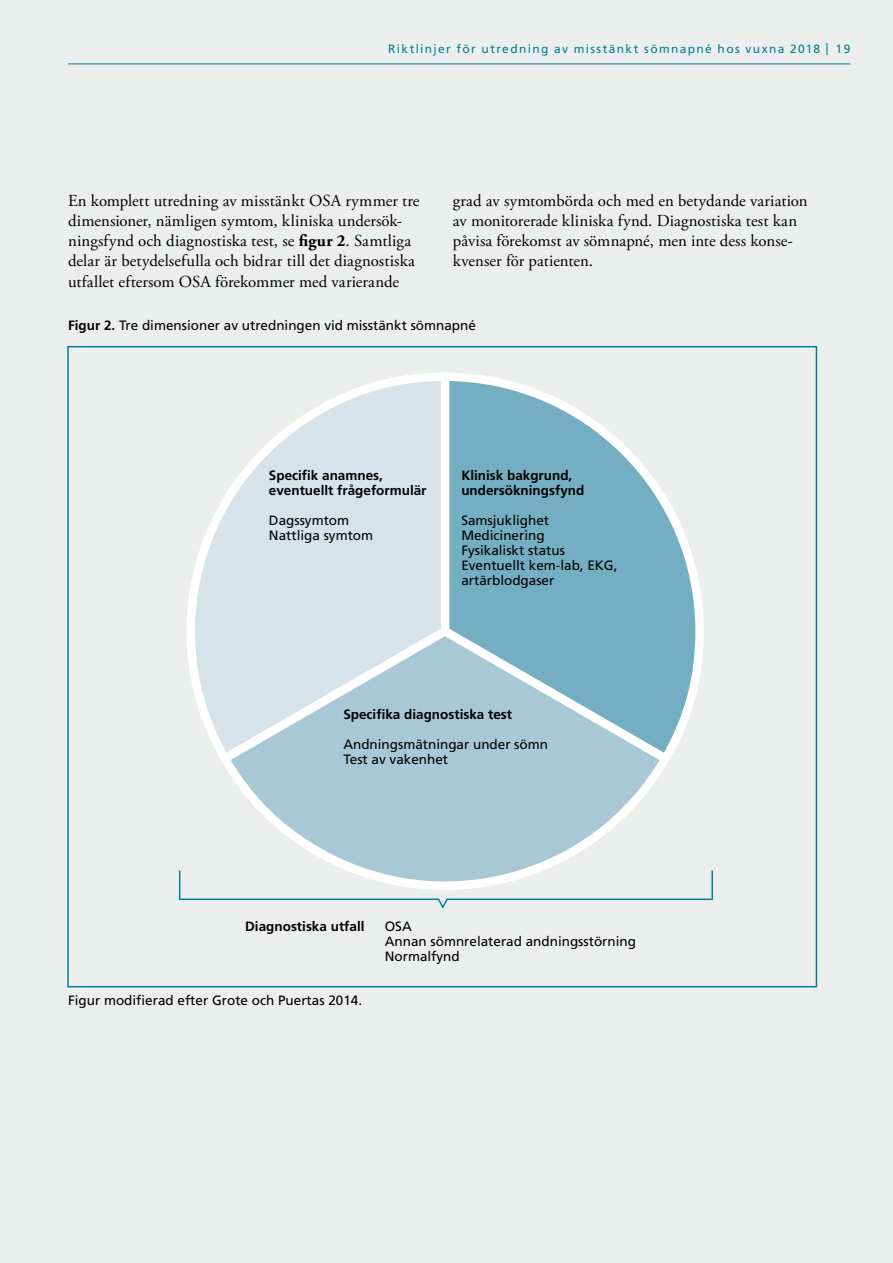
<style>
.page{position:relative;width:893px;height:1263px;background:#eceded}
.page>*{position:absolute;margin:0;border:0;box-sizing:border-box;transform-origin:0 0}
.t1{font:16.8px/20.2px "Adobe Garamond Pro";letter-spacing:.005em;color:#000}
.t2{font:13.5px/15px "Frutiger LT Std";color:#000}
.t3{font:700 13.5px/15px "Frutiger LT Std";color:#000}
.t4{font:12px "Frutiger LT Std";letter-spacing:.11em;color:#008098}
.s1{font-weight:700}
</style>
<div class="page">
<hr style="left:68px;top:64px;width:782px;height:1px;background:#008098">
<svg style="left:187px;top:373px;width:247px;height:371px"></svg>
<svg style="left:213px;top:620px;width:450px;height:250px;background:#c1d6e0"></svg>
<svg style="left:434px;top:372px;width:270px;height:398px"></svg>
<svg style="left:178px;top:870px;width:535px;height:39px"></svg>
<p class="t4" style="left:388px;top:42px;width:464px">Riktlinjer för utredning av misstänkt sömnapné hos vuxna 2018 | 19</p>
<p class="t1" style="left:68px;top:191px;width:353px">En komplett utredning av misstänkt OSA rymmer tre dimensioner, nämligen symtom, kliniska undersök&shy;ningsfynd och diagnostiska test, se <span class="s1">figur 2</span>. Samtliga delar är betydelsefulla och bidrar till det diagnostiska utfallet eftersom OSA förekommer med varierande</p>
<p class="t1" style="left:453px;top:191px;width:356px">grad av symtombörda och med en betydande variation av monitorerade kliniska fynd. Diagnostiska test kan påvisa förekomst av sömnapné, men inte dess konse&shy;kvenser för patienten.</p>
<p class="t2" style="left:68px;top:317px;width:409px"><span class="s1">Figur 2.</span> Tre dimensioner av utredningen vid misstänkt sömnapné</p>
<p class="t3" style="left:269px;top:467px;width:159px">Specifik anamnes, eventuellt frågeformulär</p>
<p class="t2" style="left:269px;top:512px;width:106px">Dagssymtom<br>Nattliga symtom</p>
<p class="t3" style="left:461px;top:467px;width:124px">Klinisk bakgrund, undersökningsfynd</p>
<p class="t2" style="left:461px;top:512px;width:158px">Samsjuklighet<br>Medicinering<br>Fysikaliskt status<br>Eventuellt kem-lab, EKG, artärblodgaser</p>
<p class="t3" style="left:343px;top:707px;width:170px">Specifika diagnostiska test</p>
<p class="t2" style="left:343px;top:737px;width:206px">Andningsmätningar under sömn<br>Test av vakenhet</p>
<p class="t3" style="left:245px;top:919px;width:121px">Diagnostiska utfall</p>
<p class="t2" style="left:385px;top:919px;width:253px">OSA<br>Annan sömnrelaterad andningsstörning<br>Normalfynd</p>
<p class="t2" style="left:68px;top:993px;width:296px">Figur modifierad efter Grote och Puertas 2014.</p>
</div>
